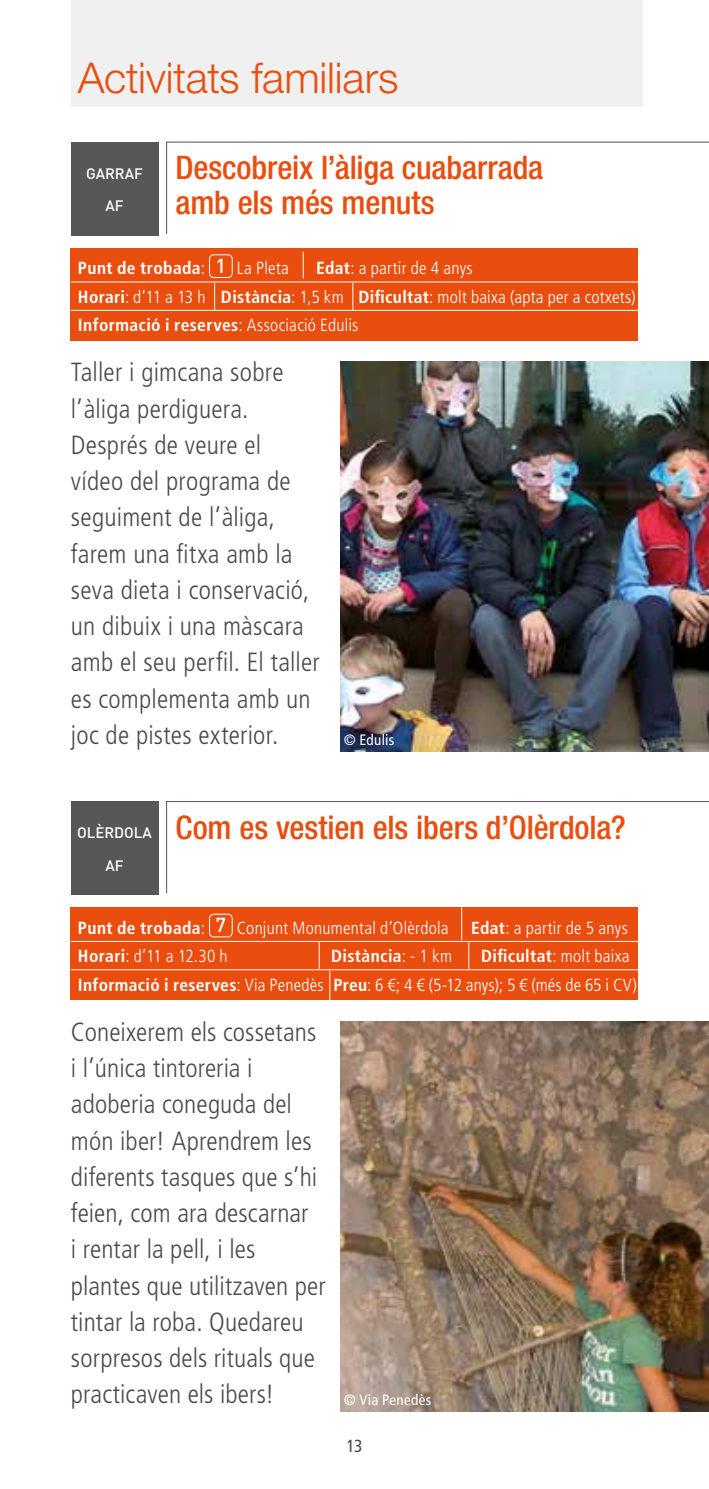
<style>
.page{position:relative;width:709px;height:1489px;background:#fff}
.page>*{position:absolute;margin:0;border:0;box-sizing:border-box;transform-origin:0 0}
.t1{font:300 42.5px "Helvetica Neue LT Std";letter-spacing:-.005em;color:#e94e0f}
.t2{font:500 condensed 32.5px/35px "Helvetica Neue LT Std";letter-spacing:-.005em;color:#e94e0f}
.t3{font:300 condensed 26.25px/36.2px "Frutiger LT Std";letter-spacing:.005em;color:#4a4a49}
.t4{font:300 condensed 17.5px/28.2px "Frutiger LT Std";letter-spacing:.015em;color:#fff}
.t5{font:700 condensed 17.5px "Frutiger LT Std";letter-spacing:.02em;color:#fff}
.t6{font:condensed 17.5px "Frutiger LT Std";color:#4a4a49}
.t7{font:condensed 15px "Frutiger LT Std";letter-spacing:.02em;color:#fff}
.t8{font:500 15px/32.5px "DIN";color:#fff;text-align:center}
.s1{font-weight:300}
.s2{font-family:"DIN";font-weight:500;font-stretch:normal;font-size:20px}
.s3{font-weight:700}
</style>
<div class="page">
<svg style="left:166px;top:801px;width:543px;height:93px"></svg>
<svg style="left:166px;top:141px;width:543px;height:93px"></svg>
<div style="left:71px;top:0;width:571px;height:107px;background:#f0f0f0"></div>
<img style="left:340px;top:361px;width:369px;height:390px">
<img style="left:340px;top:1021px;width:369px;height:389px">
<div style="left:71px;top:248px;width:567px;height:92px;background:#e94e0f"></div>
<hr style="left:71px;top:281px;width:567px;height:1px;background:#fff">
<hr style="left:71px;top:310px;width:567px;height:1px;background:#fff">
<div style="left:209px;top:254px;width:23px;height:24px;border:1px solid #fff;border-radius:4px"></div>
<div style="left:71px;top:907px;width:567px;height:92px;background:#e94e0f"></div>
<hr style="left:71px;top:940px;width:567px;height:1px;background:#fff">
<hr style="left:71px;top:969px;width:567px;height:1px;background:#fff">
<div style="left:209px;top:913px;width:23px;height:24px;border:1px solid #fff;border-radius:4px"></div>
<svg style="left:352px;top:283px;width:1px;height:27px"></svg>
<svg style="left:303px;top:252px;width:1px;height:26px"></svg>
<svg style="left:319px;top:942px;width:1px;height:26px"></svg>
<hr style="left:329px;top:970px;width:1px;height:33px;background:#fff">
<svg style="left:214px;top:283px;width:1px;height:27px"></svg>
<svg style="left:468px;top:942px;width:1px;height:26px"></svg>
<hr style="left:461px;top:907px;width:1px;height:32px;background:#fff">
<div style="left:71px;top:801px;width:87px;height:94px;background:#575756"></div>
<div style="left:71px;top:142px;width:87px;height:93px;background:#575756"></div>
<h1 class="t1" style="left:78px;top:52px;width:322px">Activitats familiars</h1>
<p class="t8" style="left:86px;top:156px;width:58px">GARRAF<br>AF</p>
<p class="t2" style="left:175px;top:150px;width:369px">Descobreix l’àliga cuabarrada amb els més menuts</p>
<p class="t5" style="left:78px;top:258px;width:212px">Punt de trobada<span class="s1">:</span> <span class="s2">1</span> <span class="s1">La Pleta</span></p>
<p class="t4" style="left:78px;top:254px;width:559px;text-indent:238px"><span class="s3">Edat</span>: a partir de 4 anys<br><span class="s3">Horari</span>: d’11 a 13 h <span class="s3">Distància</span>: 1,5 km <span class="s3">Dificultat</span>: molt baixa (apta per a cotxets)<br><span class="s3">Informació i reserves</span>: Associació Edulis</p>
<p class="t3" style="left:71px;top:354px;width:250px">Taller i gimcana sobre l’àliga perdiguera.<br>Després de veure el vídeo del programa de seguiment de l’àliga, farem una fitxa amb la seva dieta i conservació, un dibuix i una màscara amb el seu perfil. El taller es complementa amb un joc de pistes exterior.</p>
<p class="t7" style="left:344px;top:731px;width:52px">© Edulis</p>
<p class="t8" style="left:77px;top:815px;width:76px">OLÈRDOLA<br>AF</p>
<p class="t2" style="left:175px;top:809px;width:452px">Com es vestien els ibers d’Olèrdola?</p>
<p class="t4" style="left:78px;top:913px;width:372px"><span class="s3">Punt de trobada</span>: <span class="s2">7</span> Conjunt Monumental d’Olèrdola</p>
<p class="t4" style="left:471px;top:913px;width:158px"><span class="s3">Edat</span>: a partir de 5 anys</p>
<p class="t4" style="left:78px;top:942px;width:151px"><span class="s3">Horari</span>: d’11 a 12.30 h</p>
<p class="t5" style="left:331px;top:945px;width:122px">Distància<span class="s1">: - 1 km</span></p>
<p class="t4" style="left:78px;top:942px;width:560px;text-indent:403px"><span class="s3">Dificultat</span>: molt baixa<br><span class="s3">Informació i reserves</span>: Via Penedès <span class="s3">Preu</span>: 6 €; 4 € (5-12 anys); 5 € (més de 65 i CV)</p>
<p class="t3" style="left:71px;top:1013px;width:256px">Coneixerem els cossetans i l’única tintoreria i adoberia coneguda del món iber! Aprendrem les diferents tasques que s’hi feien, com ara descarnar<br>i rentar la pell, i les plantes que utilitzaven per tintar la roba. Quedareu sorpresos dels rituals que practicaven els ibers!</p>
<p class="t7" style="left:344px;top:1390px;width:89px">© Via Penedès</p>
<p class="t6" style="left:346px;top:1435px;width:18px">13</p>
</div>
